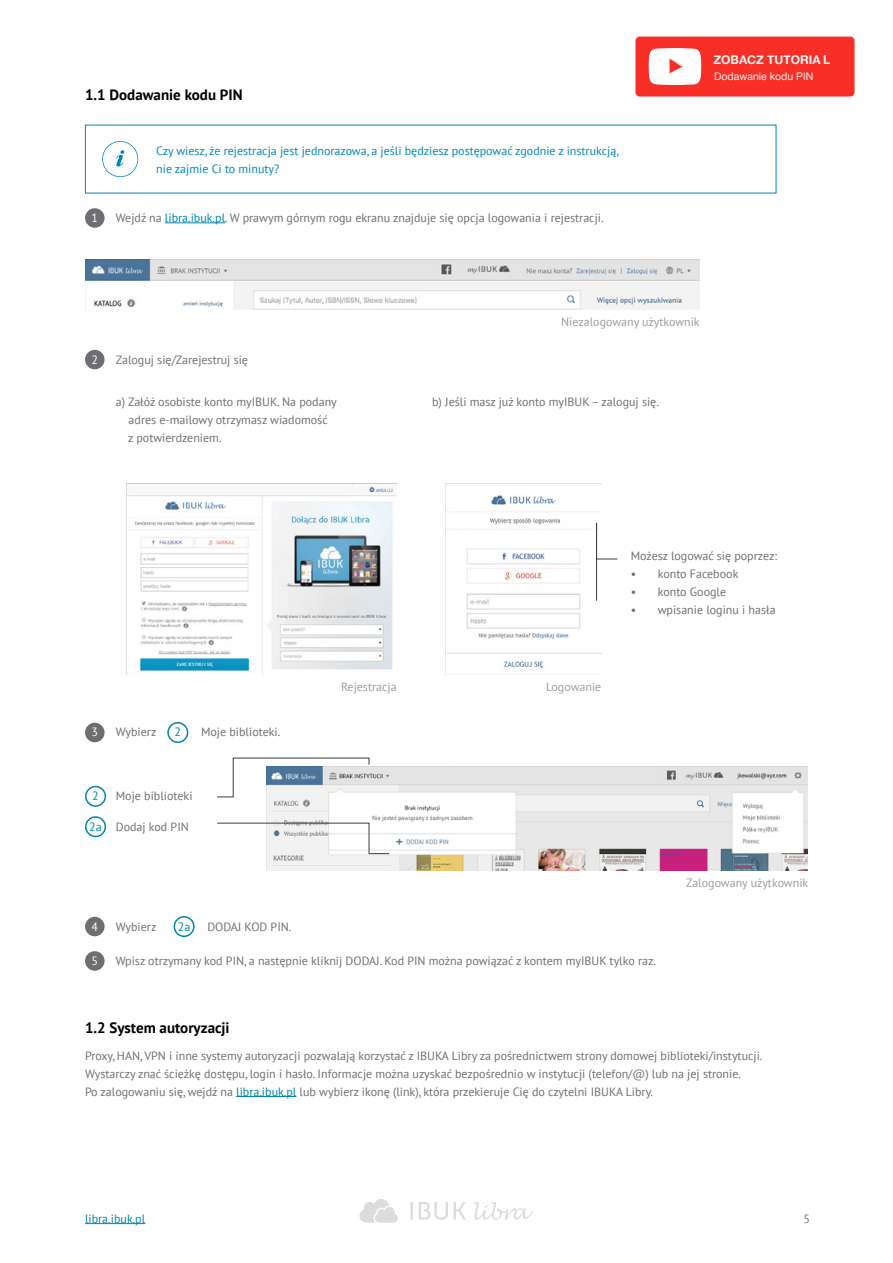
<style>
.page{position:relative;width:893px;height:1263px;background:#fff}
.page>*{position:absolute;margin:0;border:0;box-sizing:border-box;transform-origin:0 0}
.t1{font:700 15px "PT Sans";color:#000}
.t2{font:12px/18px "PT Sans";color:#6e6f72}
.t3{font:12px/18px "PT Sans";color:#0086bb}
.t4{font:12px "PT Sans";color:#9d9d9c}
.t5{font:12px "PT Sans";color:#0085ab}
.t6{font:700 12px "Helvetica Neue";color:#f3f3f3}
.t7{font:12px "PT Sans";color:#fff}
.t8{font:10.5px "Helvetica Neue";color:#f3f3f3}
.s1{color:#0085ab}
</style>
<div class="page">
<hr style="left:85px;top:1223px;width:60px;height:1px;background:#0085ab">
<svg style="left:359px;top:1199px;width:174px;height:24px"></svg>
<img style="left:266px;top:767px;width:542px;height:103px">
<hr style="left:236px;top:1096px;width:60px;height:1px;background:#0085ab">
<hr style="left:165px;top:223px;width:60px;height:1px;background:#0085ab">
<svg style="left:102px;top:141px;width:36px;height:36px"></svg>
<div style="left:85px;top:208px;width:20px;height:20px;background:#6d6e72;border-radius:50%"></div>
<div style="left:85px;top:350px;width:20px;height:19px;background:#6d6e72;border-radius:50%"></div>
<div style="left:85px;top:723px;width:20px;height:19px;background:#6d6e72;border-radius:50%"></div>
<div style="left:85px;top:917px;width:20px;height:19px;background:#6d6e72;border-radius:50%"></div>
<div style="left:85px;top:951px;width:20px;height:20px;background:#6d6e72;border-radius:50%"></div>
<div style="left:167px;top:722px;width:21px;height:21px;border:2px solid #0085ab;border-radius:50%"></div>
<div style="left:174px;top:916px;width:21px;height:21px;border:2px solid #0085ab;border-radius:50%"></div>
<div style="left:85px;top:786px;width:21px;height:21px;border:2px solid #0085ab;border-radius:50%"></div>
<div style="left:85px;top:816px;width:21px;height:21px;border:2px solid #0085ab;border-radius:50%"></div>
<img style="left:85px;top:259px;width:614px;height:51px">
<div style="left:635px;top:37px;width:219px;height:60px;background:#f82f27;border-radius:4px"></div>
<svg style="left:649px;top:48px;width:52px;height:37px;background:#feeae9"></svg>
<img style="left:445px;top:483px;width:156px;height:191px">
<img style="left:126px;top:483px;width:271px;height:191px">
<svg style="left:596px;top:522px;width:22px;height:79px"></svg>
<svg style="left:217px;top:757px;width:173px;height:97px"></svg>
<p class="t1" style="left:85px;top:85px;width:159px">1.1 Dodawanie kodu PIN</p>
<p class="t7" style="left:92px;top:210px;width:8px">1</p>
<p class="t3" style="left:156px;top:141px;width:464px">Czy wiesz, że rejestracja jest jednorazowa, a jeśli będziesz postępować zgodnie z instrukcją, nie zajmie Ci to minuty?</p>
<p class="t2" style="left:116px;top:208px;width:489px">Wejdź na <span class="s1">libra.ibuk.pl</span>. W prawym górnym rogu ekranu znajduje się opcja logowania i rejestracji.</p>
<p class="t6" style="left:713px;top:50px;width:118px">ZOBACZ TUTORIA L</p>
<p class="t8" style="left:714px;top:68px;width:101px">Dodawanie kodu PIN</p>
<p class="t7" style="left:92px;top:352px;width:8px">2</p>
<p class="t2" style="left:116px;top:350px;width:134px">Zaloguj się/Zarejestruj się</p>
<p class="t4" style="left:561px;top:314px;width:140px">Niezalogowany użytkownik</p>
<p class="t2" style="left:128px;top:392px;width:210px;text-indent:-12px">a) Załóż osobiste konto myIBUK. Na podany adres e-mailowy otrzymasz wiadomość<br>z potwierdzeniem.</p>
<p class="t2" style="left:432px;top:392px;width:228px">b) Jeśli masz już konto myIBUK – zaloguj się.</p>
<p class="t2" style="left:631px;top:546px;width:148px">Możesz logować się poprzez:</p>
<p class="t2" style="left:631px;top:564px;width:109px">• konto Facebook</p>
<p class="t2" style="left:631px;top:582px;width:97px">• konto Google</p>
<p class="t2" style="left:631px;top:600px;width:146px">• wpisanie loginu i hasła</p>
<p class="t4" style="left:341px;top:679px;width:57px">Rejestracja</p>
<p class="t4" style="left:546px;top:679px;width:57px">Logowanie</p>
<p class="t7" style="left:92px;top:724px;width:8px">3</p>
<p class="t2" style="left:116px;top:723px;width:42px">Wybierz</p>
<p class="t5" style="left:175px;top:724px;width:8px">2</p>
<p class="t2" style="left:201px;top:723px;width:81px">Moje biblioteki.</p>
<p class="t5" style="left:92px;top:788px;width:8px">2</p>
<p class="t5" style="left:89px;top:819px;width:14px">2a</p>
<p class="t2" style="left:116px;top:787px;width:78px">Moje biblioteki</p>
<p class="t2" style="left:116px;top:817px;width:75px">Dodaj kod PIN</p>
<p class="t4" style="left:686px;top:875px;width:124px">Zalogowany użytkownik</p>
<p class="t7" style="left:92px;top:918px;width:8px">4</p>
<p class="t7" style="left:92px;top:953px;width:8px">5</p>
<p class="t2" style="left:207px;top:917px;width:86px">DODAJ KOD PIN.</p>
<p class="t5" style="left:178px;top:918px;width:14px">2a</p>
<p class="t2" style="left:116px;top:917px;width:42px">Wybierz</p>
<p class="t2" style="left:116px;top:951px;width:542px">Wpisz otrzymany kod PIN, a następnie kliknij DODAJ. Kod PIN można powiązać z kontem myIBUK tylko raz.</p>
<p class="t1" style="left:85px;top:1017px;width:146px">1.2 System autoryzacji</p>
<p class="t2" style="left:85px;top:1046px;width:679px">Proxy, HAN, VPN i inne systemy autoryzacji pozwalają korzystać z IBUKA Libry za pośrednictwem strony domowej biblioteki/instytucji.<br>Wystarczy znać ścieżkę dostępu, login i hasło. Informacje można uzyskać bezpośrednio w instytucji (telefon/@) lub na jej stronie.<br>Po zalogowaniu się, wejdź na <span class="s1">libra.ibuk.pl</span> lub wybierz ikonę (link), która przekieruje Cię do czytelni IBUKA Libry.</p>
<p class="t5" style="left:85px;top:1211px;width:62px">libra.ibuk.pl</p>
<p class="t2" style="left:803px;top:1209px;width:8px">5</p>
</div>
